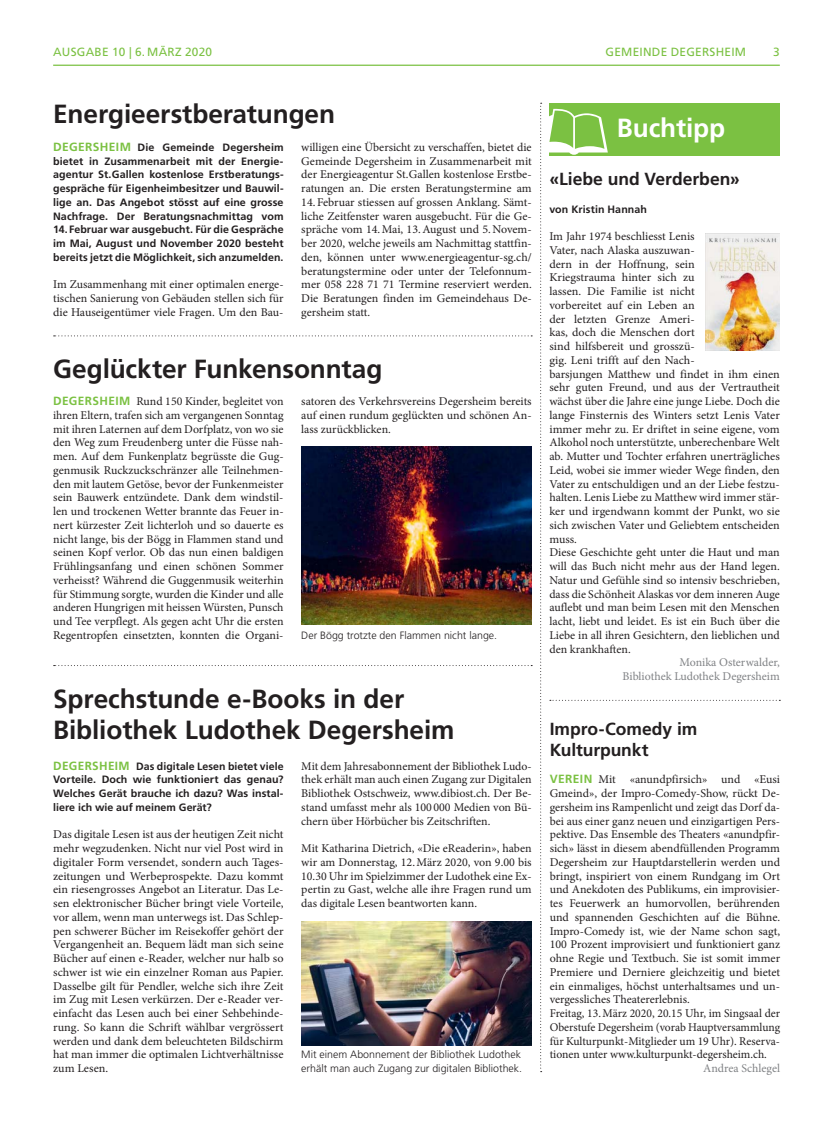
<style>
.page{position:relative;width:833px;height:1134px;background:#fff}
.page>*{position:absolute;margin:0;border:0;box-sizing:border-box;transform-origin:0 0}
.t1{font:700 26.25px/31.2px "Frutiger LT Std";letter-spacing:-.005em;color:#231f20}
.t2{font:700 26.25px "Frutiger LT Std";letter-spacing:-.005em;color:#fff}
.t3{font:700 17.5px/21.2px "Frutiger LT Std";color:#231f20}
.t4{font:11.88px/13.8px "Minion Pro";color:#231f20;text-align:justify}
.t5{font:11.88px/13.8px "Minion Pro";color:#808285;text-align:right}
.t6{font:11.88px "Frutiger LT Std";letter-spacing:.02em;color:#7bc142}
.t7{font:700 10.62px/13.8px "Frutiger LT Std";letter-spacing:.005em;color:#231f20;text-align:justify}
.t8{font:300 10.62px/13.8px "Frutiger LT Std";color:#231f20}
.s1{font-size:11.88px;color:#7bc142}
.s2{font-family:"Frutiger LT Std";font-weight:700;color:#7bc142}
</style>
<div class="page">
<hr style="left:53px;top:65px;width:727px;height:1px;background:#7bc142">
<svg style="left:54px;top:335px;width:478px;height:1px"></svg>
<svg style="left:54px;top:665px;width:478px;height:1px"></svg>
<svg style="left:540px;top:103px;width:240px;height:969px"></svg>
<img style="left:301px;top:446px;width:230px;height:179px">
<img style="left:301px;top:921px;width:230px;height:124px">
<p class="t6" style="left:53px;top:46px;width:160px">AUSGABE 10 | 6. MÄRZ 2020</p>
<p class="t6" style="left:605px;top:46px;width:142px">GEMEINDE DEGERSHEIM</p>
<p class="t6" style="left:773px;top:46px;width:8px">3</p>
<h1 class="t1" style="left:53px;top:100px;width:283px">Energieerstberatungen</h1>
<p class="t7" style="left:53px;top:141px;width:232px"><span class="s1">DEGERSHEIM</span> Die Gemeinde Degersheim bietet in Zusammenarbeit mit der Energie&shy;agentur St. Gallen kostenlose Erstberatungs&shy;gespräche für Eigenheimbesitzer und Bauwil&shy;lige an. Das Angebot stösst auf eine grosse Nachfrage. Der Beratungsnachmittag vom</p>
<p class="t7" style="left:53px;top:223px;width:232px">14. Februar war ausgebucht. Für die Gespräche im Mai, August und November 2020 besteht bereits jetzt die Möglichkeit, sich anzumelden.</p>
<p class="t4" style="left:53px;top:279px;width:232px">Im Zusammenhang mit einer optimalen energe&shy;tischen Sanierung von Gebäuden stellen sich für die Hauseigentümer viele Fragen. Um den Bau-</p>
<p class="t4" style="left:301px;top:141px;width:232px">willigen eine Übersicht zu verschaffen, bietet die Gemeinde Degersheim in Zusammenarbeit mit der Energieagentur St. Gallen kostenlose Erstbe&shy;ratungen an. Die ersten Beratungstermine am</p>
<p class="t4" style="left:301px;top:196px;width:232px">14. Februar stiessen auf grossen Anklang. Sämt&shy;liche Zeitfenster waren ausgebucht. Für die Ge&shy;spräche vom 14. Mai, 13. August und 5. Novem&shy;ber 2020, welche jeweils am Nachmittag stattfin&shy;den, können unter www.energieagentur-sg.ch/ beratungstermine oder unter der Telefonnum&shy;mer 058 228 71 71 Termine reserviert werden.<br>Die Beratungen finden im Gemeindehaus De&shy;gersheim statt.</p>
<h1 class="t1" style="left:53px;top:354px;width:331px">Geglückter Funkensonntag</h1>
<p class="t4" style="left:53px;top:395px;width:232px"><span class="s2">DEGERSHEIM</span> Rund 150 Kinder, begleitet von ihren Eltern, trafen sich am vergangenen Sonntag mit ihren Laternen auf dem Dorfplatz, von wo sie den Weg zum Freudenberg unter die Füsse nah&shy;men. Auf dem Funkenplatz begrüsste die Gug&shy;genmusik Ruckzuckschränzer alle Teilnehmen&shy;den mit lautem Getöse, bevor der Funkenmeister sein Bauwerk entzündete. Dank dem windstil&shy;len und trockenen Wetter brannte das Feuer in&shy;nert kürzester Zeit lichterloh und so dauerte es nicht lange, bis der Bögg in Flammen stand und seinen Kopf verlor. Ob das nun einen baldigen Frühlingsanfang und einen schönen Sommer verheisst? Während die Guggenmusik weiterhin für Stimmung sorgte, wurden die Kinder und alle anderen Hungrigen mit heissen Würsten, Punsch und Tee verpflegt. Als gegen acht Uhr die ersten Regentropfen einsetzten, konnten die Organi-</p>
<p class="t4" style="left:301px;top:395px;width:232px">satoren des Verkehrsvereins Degersheim bereits auf einen rundum geglückten und schönen An&shy;lass zurückblicken.</p>
<p class="t8" style="left:301px;top:629px;width:197px">Der Bögg trotzte den Flammen nicht lange.</p>
<h1 class="t1" style="left:53px;top:684px;width:403px">Sprechstunde e-Books in der<br>Bibliothek Ludothek Degersheim</h1>
<p class="t7" style="left:53px;top:759px;width:232px"><span class="s1">DEGERSHEIM</span> Das digitale Lesen bietet viele Vorteile. Doch wie funktioniert das genau?<br>Welches Gerät brauche ich dazu? Was instal&shy;liere ich wie auf meinem Gerät?</p>
<p class="t4" style="left:53px;top:829px;width:232px">Das digitale Lesen ist aus der heutigen Zeit nicht mehr wegzudenken. Nicht nur viel Post wird in digitaler Form versendet, sondern auch Tages&shy;zeitungen und Werbeprospekte. Dazu kommt ein riesengrosses Angebot an Literatur. Das Le&shy;sen elektronischer Bücher bringt viele Vorteile, vor allem, wenn man unterwegs ist. Das Schlep&shy;pen schwerer Bücher im Reisekoffer gehört der Vergangenheit an. Bequem lädt man sich seine Bücher auf einen e-Reader, welcher nur halb so schwer ist wie ein einzelner Roman aus Papier.<br>Dasselbe gilt für Pendler, welche sich ihre Zeit im Zug mit Lesen verkürzen. Der e-Reader ver&shy;einfacht das Lesen auch bei einer Sehbehinde&shy;rung. So kann die Schrift wählbar vergrössert werden und dank dem beleuchteten Bildschirm hat man immer die optimalen Lichtverhältnisse zum Lesen.</p>
<p class="t4" style="left:301px;top:760px;width:232px">Mit dem Jahresabonnement der Bibliothek Ludo&shy;thek erhält man auch einen Zugang zur Digitalen Bibliothek Ostschweiz, www.dibiost.ch. Der Be&shy;stand umfasst mehr als 100 000 Medien von Bü&shy;chern über Hörbücher bis Zeitschriften.</p>
<p class="t4" style="left:301px;top:842px;width:232px">Mit Katharina Dietrich, «Die eReaderin», haben wir am Donnerstag, 12. März 2020, von 9.00 bis 10.30 Uhr im Spielzimmer der Ludothek eine Ex&shy;pertin zu Gast, welche alle ihre Fragen rund um das digitale Lesen beantworten kann.</p>
<p class="t8" style="left:301px;top:1048px;width:222px">Mit einem Abonnement der Bibliothek Ludothek erhält man auch Zugang zur digitalen Bibliothek.</p>
<h1 class="t2" style="left:617px;top:115px;width:110px">Buchtipp</h1>
<h2 class="t3" style="left:549px;top:169px;width:192px">«Liebe und Verderben»</h2>
<p class="t7" style="left:549px;top:203px;width:99px">von Kristin Hannah</p>
<p class="t4" style="left:549px;top:230px;width:232px;text-align:left">Im Jahr 1974 beschliesst Lenis<br>Vater, nach Alaska auszuwan-<br>dern in der Hoffnung, sein<br>Kriegstrauma hinter sich zu<br>lassen. Die Familie ist nicht<br>vorbereitet auf ein Leben an<br>der letzten Grenze Ameri-<br>kas, doch die Menschen dort<br>sind hilfsbereit und grosszü-<br>gig. Leni trifft auf den Nach-<br>barsjungen Matthew und findet in ihm einen sehr guten Freund, und aus der Vertrautheit wächst über die Jahre eine junge Liebe. Doch die lange Finsternis des Winters setzt Lenis Vater immer mehr zu. Er driftet in seine eigene, vom Alkohol noch unterstützte, unberechenbare Welt ab. Mutter und Tochter erfahren unerträgliches Leid, wobei sie immer wieder Wege finden, den Vater zu entschuldigen und an der Liebe festzu&shy;halten. Lenis Liebe zu Matthew wird immer stär&shy;ker und irgendwann kommt der Punkt, wo sie sich zwischen Vater und Geliebtem entscheiden muss.<br>Diese Geschichte geht unter die Haut und man will das Buch nicht mehr aus der Hand legen.<br>Natur und Gefühle sind so intensiv beschrieben, dass die Schönheit Alaskas vor dem inneren Auge auflebt und man beim Lesen mit den Menschen lacht, liebt und leidet. Es ist ein Buch über die Liebe in all ihren Gesichtern, den lieblichen und den krankhaften.</p>
<p class="t5" style="left:622px;top:657px;width:159px">Monika Osterwalder,<br>Bibliothek Ludothek Degersheim</p>
<h2 class="t3" style="left:550px;top:719px;width:149px">Impro-Comedy im<br>Kulturpunkt</h2>
<p class="t4" style="left:550px;top:774px;width:232px;text-align:left"><span class="s2">VEREIN</span> Mit «anundpfirsich» und «Eusi Gmeind», der Impro-Comedy-Show, rückt De&shy;gersheim ins Rampenlicht und zeigt das Dorf da&shy;bei aus einer ganz neuen und einzigartigen Pers&shy;pektive. Das Ensemble des Theaters «anundpfir&shy;sich» lässt in diesem abendfüllenden Programm Degersheim zur Hauptdarstellerin werden und bringt, inspiriert von einem Rundgang im Ort und Anekdoten des Publikums, ein improvisier&shy;tes Feuerwerk an humorvollen, berührenden und spannenden Geschichten auf die Bühne.<br>Impro-Comedy ist, wie der Name schon sagt, 100 Prozent improvisiert und funktioniert ganz ohne Regie und Textbuch. Sie ist somit immer Premiere und Derniere gleichzeitig und bietet ein einmaliges, höchst unterhaltsames und un&shy;vergessliches Theatererlebnis.<br>Freitag, 13. März 2020, 20.15 Uhr, im Singsaal der Oberstufe Degersheim (vorab Hauptversammlung für Kulturpunkt-Mitglieder um 19 Uhr). Reserva&shy;tionen unter www.kulturpunkt-degersheim.ch.</p>
<p class="t5" style="left:703px;top:1062px;width:78px">Andrea Schlegel</p>
</div>
